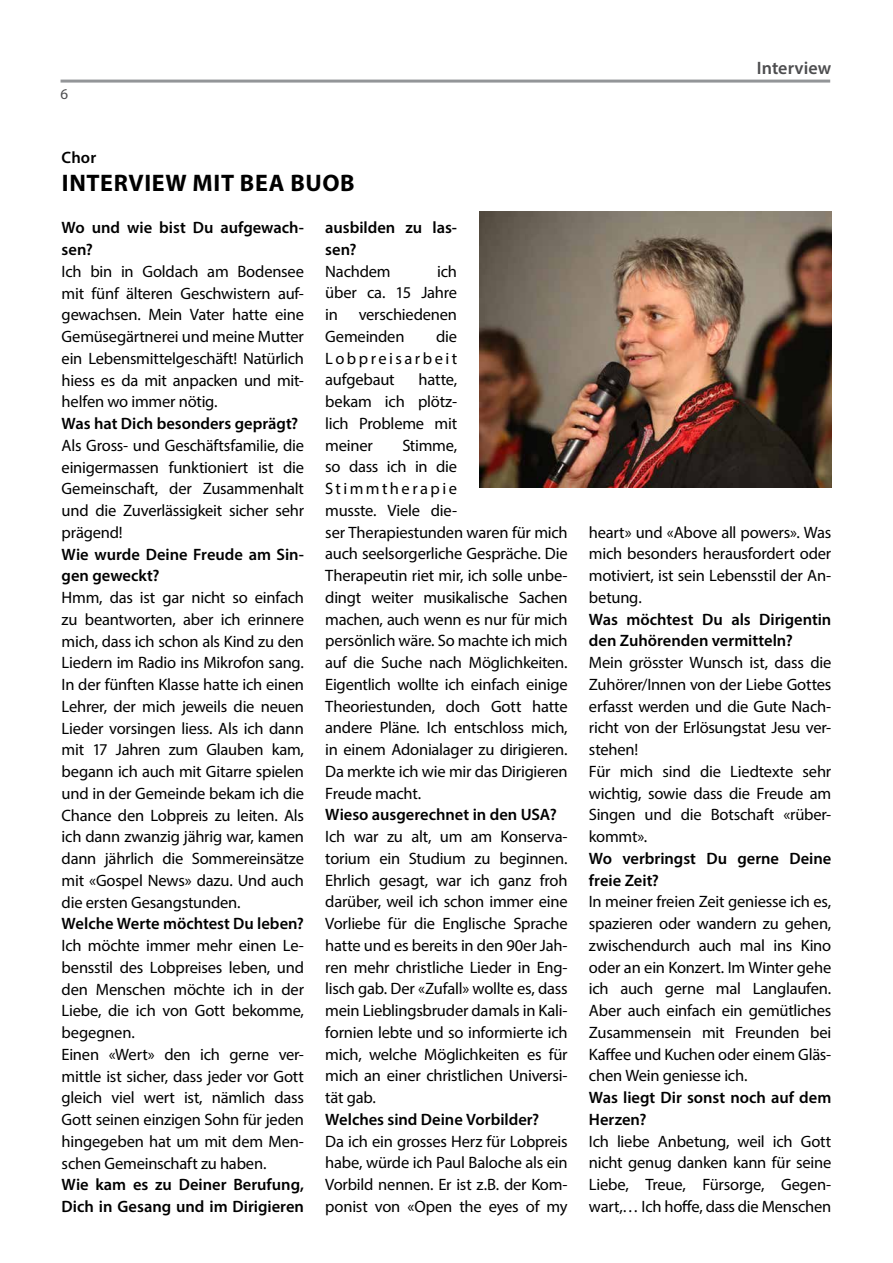
<style>
.page{position:relative;width:893px;height:1263px;background:#fff}
.page>*{position:absolute;margin:0;border:0;box-sizing:border-box;transform-origin:0 0}
.t1{font:700 24px "Myriad Pro";letter-spacing:.03em;color:#000}
.t2{font:600 18px "Myriad Pro";letter-spacing:.005em;color:#4d4d4f}
.t3{font:16.5px/21.8px "Myriad Pro";letter-spacing:-.015em;color:#000;text-align:justify}
.t4{font:600 16.5px/21.8px "Myriad Pro";color:#000}
.t5{font:15px "Myriad Pro";color:#4d4d4f}
</style>
<div class="page">
<hr style="left:61px;top:80px;width:769px;height:3px;background:#939598">
<img style="left:479px;top:212px;width:352px;height:275px">
<p class="t5" style="left:61px;top:85px;width:9px">6</p>
<p class="t4" style="left:62px;top:146px;width:36px">Chor</p>
<h1 class="t1" style="left:62px;top:167px;width:294px">INTERVIEW MIT BEA BUOB</h1>
<p class="t4" style="left:62px;top:217px;width:244px">Wo und wie bist Du aufgewach&shy;sen?</p>
<p class="t3" style="left:62px;top:260px;width:244px">Ich bin in Goldach am Bodensee mit fünf älteren Geschwistern auf&shy;gewachsen. Mein Vater hatte eine Gemüsegärtnerei und meine Mutter ein Lebensmittelgeschäft! Natürlich hiess es da mit anpacken und mit&shy;helfen wo immer nötig.</p>
<p class="t4" style="left:62px;top:412px;width:238px">Was hat Dich besonders geprägt?</p>
<p class="t3" style="left:62px;top:434px;width:244px">Als Gross- und Geschäftsfamilie, die einigermassen funktioniert ist die Gemeinschaft, der Zusammenhalt und die Zuverlässigkeit sicher sehr prägend!</p>
<p class="t4" style="left:62px;top:543px;width:244px">Wie wurde Deine Freude am Sin&shy;gen geweckt?</p>
<p class="t3" style="left:62px;top:586px;width:244px">Hmm, das ist gar nicht so einfach zu beantworten, aber ich erinnere mich, dass ich schon als Kind zu den Liedern im Radio ins Mikrofon sang.<br>In der fünften Klasse hatte ich einen Lehrer, der mich jeweils die neuen Lieder vorsingen liess. Als ich dann mit 17 Jahren zum Glauben kam, begann ich auch mit Gitarre spielen und in der Gemeinde bekam ich die Chance den Lobpreis zu leiten. Als ich dann zwanzig jährig war, kamen dann jährlich die Sommereinsätze mit «Gospel News» dazu. Und auch die ersten Gesangstunden.</p>
<p class="t4" style="left:62px;top:912px;width:244px">Welche Werte möchtest Du leben?</p>
<p class="t3" style="left:62px;top:934px;width:244px;text-align:left">Ich möchte immer mehr einen Le&shy;bensstil des Lobpreises leben, und den Menschen möchte ich in der<br>Liebe, die ich von Gott bekomme, begegnen.<br>Einen «Wert» den ich gerne ver&shy;mittle ist sicher, dass jeder vor Gott gleich viel wert ist, nämlich dass<br>Gott seinen einzigen Sohn für jeden hingegeben hat um mit dem Men&shy;schen Gemeinschaft zu haben.</p>
<p class="t4" style="left:62px;top:1173px;width:244px">Wie kam es zu Deiner Berufung,<br>Dich in Gesang und im Dirigieren</p>
<p class="t4" style="left:325px;top:216px;width:133px">ausbilden zu las&shy;sen?</p>
<p class="t3" style="left:325px;top:260px;width:67px">Nachdem</p>
<p class="t3" style="left:325px;top:260px;width:133px;text-indent:112px">ich über ca. 15 Jahre in</p>
<p class="t3" style="left:325px;top:304px;width:133px;text-indent:33px">verschiedenen<br>Gemeinden</p>
<p class="t3" style="left:325px;top:325px;width:133px;text-indent:111px">die Lobpreisarbeit aufgebaut</p>
<p class="t3" style="left:325px;top:369px;width:133px;text-indent:93px">hatte, bekam ich plötz&shy;lich Probleme mit meiner</p>
<p class="t3" style="left:325px;top:434px;width:244px;text-align:left;text-indent:77px">Stimme,<br>so dass ich in die<br>Stimmtherapie<br>musste. Viele die-<br>ser Therapiestunden waren für mich auch seelsorgerliche Gespräche. Die<br>Therapeutin riet mir, ich solle unbe&shy;dingt weiter musikalische Sachen machen, auch wenn es nur für mich persönlich wäre. So machte ich mich auf die Suche nach Möglichkeiten.<br>Eigentlich wollte ich einfach einige<br>Theoriestunden, doch Gott hatte andere Pläne. Ich entschloss mich, in einem Adonialager zu dirigieren.<br>Da merkte ich wie mir das Dirigieren<br>Freude macht.</p>
<p class="t4" style="left:325px;top:804px;width:233px">Wieso ausgerechnet in den USA?</p>
<p class="t3" style="left:325px;top:825px;width:244px">Ich war zu alt, um am Konserva&shy;torium ein Studium zu beginnen.<br>Ehrlich gesagt, war ich ganz froh darüber, weil ich schon immer eine Vorliebe für die Englische Sprache hatte und es bereits in den 90er Jah&shy;ren mehr christliche Lieder in Eng&shy;lisch gab. Der «Zufall» wollte es, dass mein Lieblingsbruder damals in Kali&shy;fornien lebte und so informierte ich mich, welche Möglichkeiten es für mich an einer christlichen Universi&shy;tät gab.</p>
<p class="t4" style="left:325px;top:1108px;width:215px">Welches sind Deine Vorbilder?</p>
<p class="t3" style="left:325px;top:1130px;width:244px">Da ich ein grosses Herz für Lobpreis habe, würde ich Paul Baloche als ein Vorbild nennen. Er ist z.B. der Kom&shy;ponist von «Open the eyes of my</p>
<p class="t2" style="left:757px;top:56px;width:76px">Interview</p>
<p class="t3" style="left:589px;top:521px;width:244px">heart» und «Above all powers». Was mich besonders herausfordert oder motiviert, ist sein Lebensstil der An&shy;betung.</p>
<p class="t4" style="left:589px;top:608px;width:244px">Was möchtest Du als Dirigentin den Zuhörenden vermitteln?</p>
<p class="t3" style="left:589px;top:651px;width:244px;text-align:left">Mein grösster Wunsch ist, dass die<br>Zuhörer/Innen von der Liebe Gottes erfasst werden und die Gute Nach&shy;richt von der Erlösungstat Jesu ver&shy;stehen!<br>Für mich sind die Liedtexte sehr wichtig, sowie dass die Freude am<br>Singen und die Botschaft «rüber&shy;kommt».</p>
<p class="t4" style="left:589px;top:847px;width:244px">Wo verbringst Du gerne Deine freie Zeit?</p>
<p class="t3" style="left:589px;top:891px;width:244px">In meiner freien Zeit geniesse ich es, spazieren oder wandern zu gehen, zwischendurch auch mal ins Kino oder an ein Konzert. Im Winter gehe ich auch gerne mal Langlaufen.<br>Aber auch einfach ein gemütliches Zusammensein mit Freunden bei Kaffee und Kuchen oder einem Gläs&shy;chen Wein geniesse ich.</p>
<p class="t4" style="left:589px;top:1086px;width:244px">Was liegt Dir sonst noch auf dem<br>Herzen?</p>
<p class="t3" style="left:589px;top:1130px;width:244px">Ich liebe Anbetung, weil ich Gott nicht genug danken kann für seine Liebe, Treue, Fürsorge, Gegen&shy;wart,… Ich hoffe, dass die Menschen</p>
</div>
